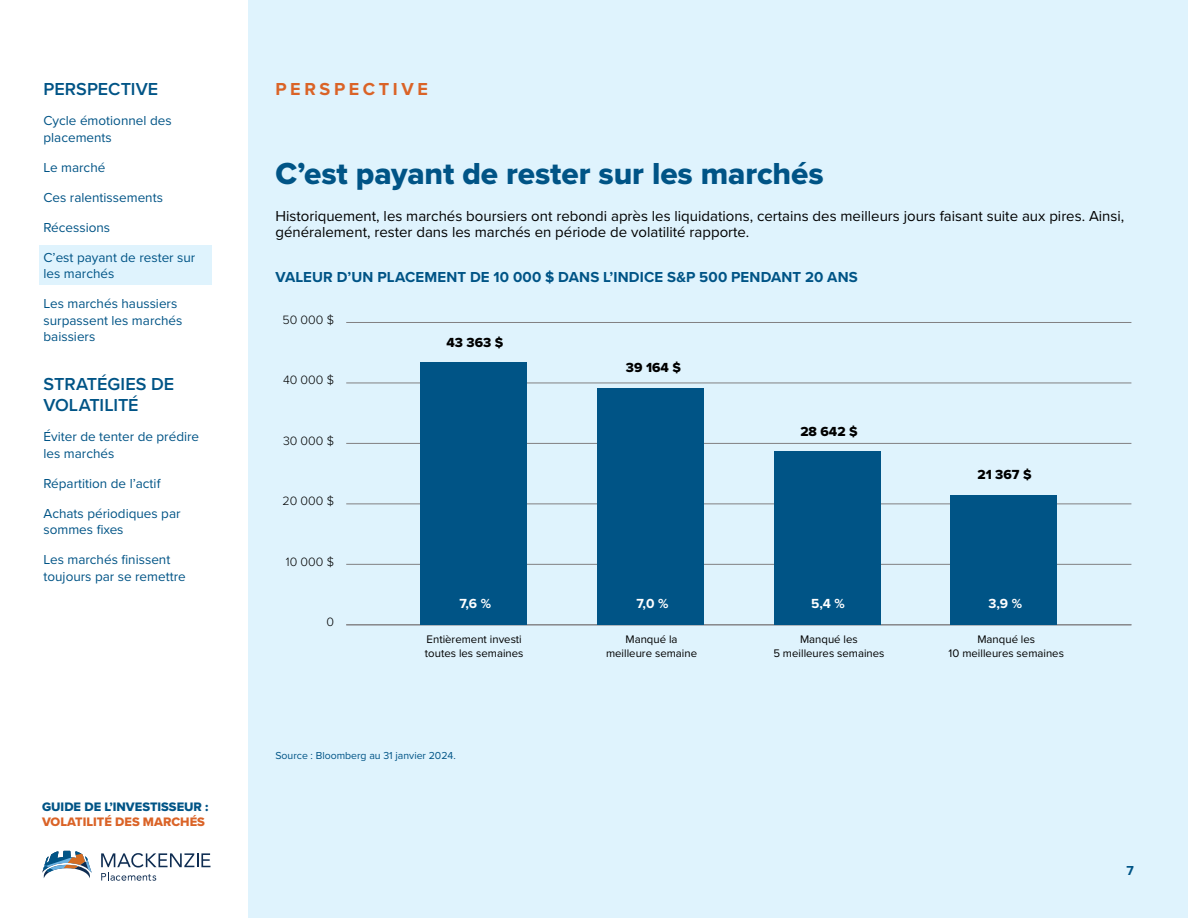
<style>
.page{position:relative;width:1188px;height:918px;background:#dff3fd}
.page>*{position:absolute;margin:0;border:0;box-sizing:border-box;transform-origin:0 0}
.t1{font:31.5px "Proxima Nova Extrabld";letter-spacing:-.005em;color:#005486}
.t2{font:600 18px/21.6px "Proxima Nova";color:#005486}
.t3{font:700 18px "Proxima Nova";letter-spacing:.2em;color:#da6327}
.body_copy{font:15px/16.5px "Proxima Nova";color:#000}
.H5_Chart_Titles{font:700 15px "Proxima Nova";letter-spacing:.01em;color:#005486}
.t4{font:13.65px "Proxima Nova Extrabld";color:#000}
.t5{font:700 13.65px "Proxima Nova";color:#fff}
.t6{font:13.5px/16.5px "Proxima Nova";color:#005486}
.t7{font:700 13.5px "Proxima Nova";color:#005486}
.t8{font:12.75px "Proxima Nova Extrabld";color:#005486}
.t9{font:12.75px "Proxima Nova Extrabld";color:#da6327}
.t10{font:300 12.45px "Proxima Nova";color:#000}
.t11{font:11.4px/13.6px "Proxima Nova";color:#000;text-align:center}
.Source{font:10.5px "Proxima Nova";color:#005486}
</style>
<div class="page">
<div style="left:0;top:0;width:248px;height:918px;background:#fff"></div>
<svg style="left:42px;top:851px;width:50px;height:27px"></svg>
<svg style="left:101px;top:853px;width:109px;height:28px"></svg>
<div style="left:39px;top:245px;width:172px;height:40px;background:#dff3fd"></div>
<hr style="left:346px;top:625px;width:785px;height:1px;background:#818082">
<hr style="left:346px;top:564px;width:785px;height:1px;background:#818082">
<hr style="left:346px;top:504px;width:785px;height:1px;background:#818082">
<hr style="left:346px;top:443px;width:785px;height:1px;background:#818082">
<hr style="left:346px;top:383px;width:785px;height:1px;background:#818082">
<hr style="left:346px;top:322px;width:785px;height:1px;background:#818082">
<div style="left:951px;top:496px;width:106px;height:129px;background:#005486"></div>
<div style="left:774px;top:452px;width:106px;height:173px;background:#005486"></div>
<div style="left:598px;top:388px;width:106px;height:237px;background:#005486"></div>
<div style="left:421px;top:363px;width:106px;height:262px;background:#005486"></div>
<h2 class="t2" style="left:44px;top:78px;width:116px">PERSPECTIVE</h2>
<p class="t6" style="left:44px;top:112px;width:130px">Cycle émotionnel des placements</p>
<p class="t6" style="left:44px;top:158px;width:63px">Le marché</p>
<p class="t6" style="left:44px;top:188px;width:121px">Ces ralentissements</p>
<p class="t6" style="left:44px;top:218px;width:68px">Récessions</p>
<p class="t6" style="left:44px;top:248px;width:153px">C’est payant de rester sur les marchés</p>
<p class="t6" style="left:44px;top:295px;width:140px">Les marchés haussiers surpassent les marchés baissiers</p>
<h2 class="t2" style="left:44px;top:373px;width:132px">STRATÉGIES DE<br>VOLATILITÉ</h2>
<p class="t6" style="left:44px;top:428px;width:157px">Éviter de tenter de prédire les marchés</p>
<p class="t6" style="left:44px;top:475px;width:118px">Répartition de l’actif</p>
<p class="t6" style="left:44px;top:505px;width:139px">Achats périodiques par sommes fixes</p>
<p class="t6" style="left:44px;top:551px;width:144px">Les marchés finissent toujours par se remettre</p>
<p class="t8" style="left:42px;top:797px;width:168px">GUIDE DE L’INVESTISSEUR :</p>
<p class="t9" style="left:42px;top:813px;width:164px">VOLATILITÉ DES MARCHÉS</p>
<h3 class="t3" style="left:275px;top:76px;width:154px">PERSPECTIVE</h3>
<h4 class="t1" style="left:275px;top:150px;width:550px">C’est payant de rester sur les marchés</h4>
<p class="body_copy" style="left:275px;top:207px;width:850px">Historiquement, les marchés boursiers ont rebondi après les liquidations, certains des meilleurs jours faisant suite aux pires. Ainsi, généralement, rester dans les marchés en période de volatilité rapporte.</p>
<p class="H5_Chart_Titles" style="left:275px;top:266px;width:584px">VALEUR D’UN PLACEMENT DE 10 000 $ DANS L’INDICE S&amp;P 500 PENDANT 20 ANS</p>
<p class="t10" style="left:283px;top:311px;width:53px">50 000 $</p>
<p class="t10" style="left:283px;top:371px;width:52px">40 000 $</p>
<p class="t10" style="left:283px;top:432px;width:52px">30 000 $</p>
<p class="t10" style="left:283px;top:492px;width:53px">20 000 $</p>
<p class="t10" style="left:286px;top:552px;width:50px">10 000 $</p>
<p class="t10" style="left:326px;top:613px;width:9px">0</p>
<p class="t4" style="left:446px;top:333px;width:58px">43 363 $</p>
<p class="t4" style="left:626px;top:357px;width:57px">39 164 $</p>
<p class="t4" style="left:800px;top:421px;width:59px">28 642 $</p>
<p class="t4" style="left:977px;top:464px;width:56px">21 367 $</p>
<p class="t5" style="left:459px;top:594px;width:33px">7,6 %</p>
<p class="t5" style="left:636px;top:594px;width:33px">7,0 %</p>
<p class="t5" style="left:811px;top:594px;width:35px">5,4 %</p>
<p class="t5" style="left:988px;top:594px;width:35px">3,9 %</p>
<p class="t11" style="left:425px;top:632px;width:100px;text-align:left">Entièrement investi toutes les semaines</p>
<p class="t11" style="left:606px;top:632px;width:93px">Manqué la meilleure semaine</p>
<p class="t11" style="left:773px;top:632px;width:113px">Manqué les<br>5 meilleures semaines</p>
<p class="t11" style="left:949px;top:632px;width:117px">Manqué les<br>10 meilleures semaines</p>
<p class="Source" style="left:275px;top:747px;width:182px">Source : Bloomberg au 31 janvier 2024.</p>
<p class="t7" style="left:1127px;top:860px;width:9px">7</p>
</div>
